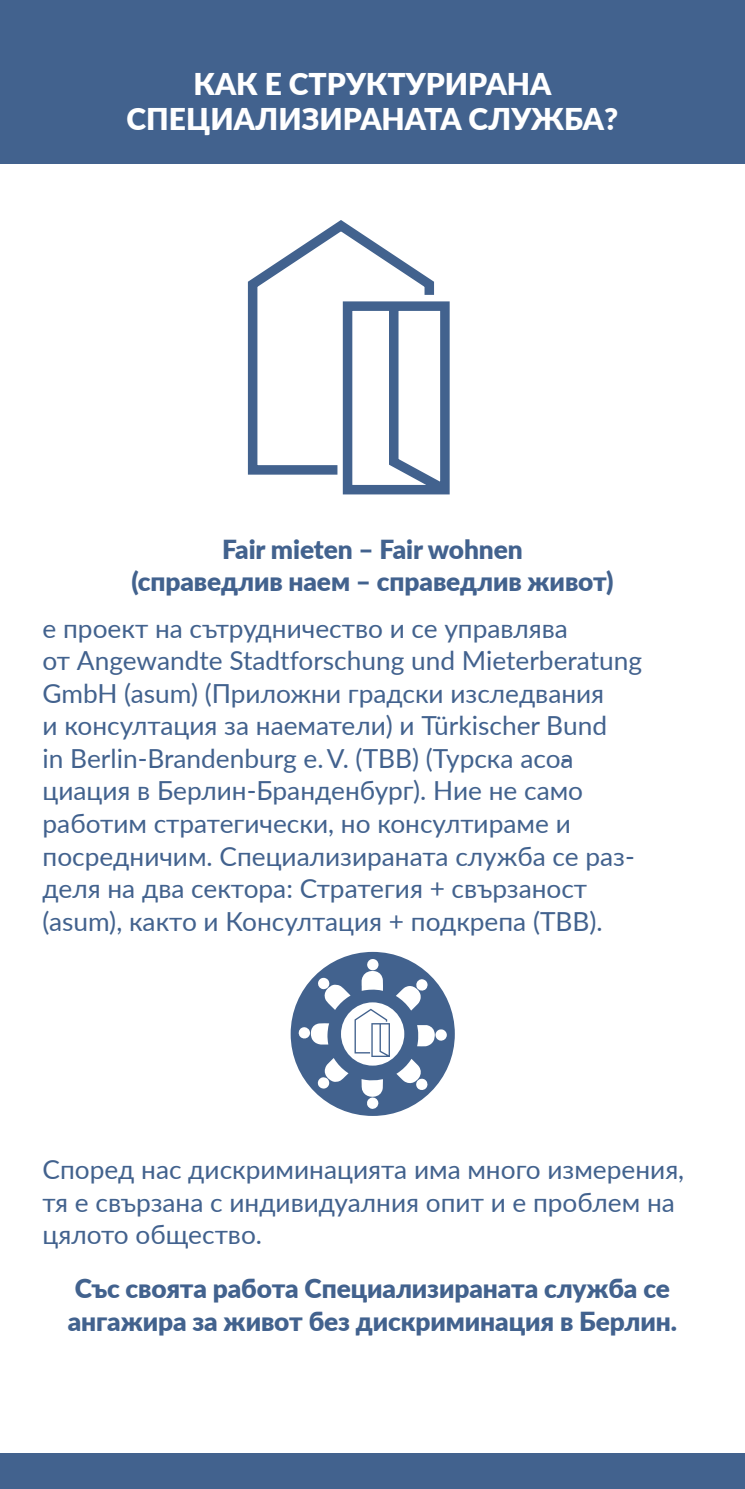
<style>
.page{position:relative;width:745px;height:1489px;background:#fff}
.page>*{position:absolute;margin:0;border:0;box-sizing:border-box;transform-origin:0 0}
.H1_Headline_indent_10_mm{font:900 30px/35px "Lato";color:#fff;text-align:center}
.P_Copy_indent{font:26.25px/32.5px "Lato";color:#42628e}
.P_Copy_indent-2{font:900 26.25px/32.5px "Lato";letter-spacing:-.005em;color:#42628e;text-align:center}
</style>
<div class="page">
<div style="left:0;top:0;width:744px;height:163px;background:#42628e"></div>
<div style="left:0;top:1453px;width:744px;height:35px;background:#42628e"></div>
<svg style="left:247px;top:220px;width:187px;height:255px"></svg>
<svg style="left:341px;top:300px;width:109px;height:195px"></svg>
<svg style="left:290px;top:951px;width:164px;height:164px"></svg>
<h1 class="H1_Headline_indent_10_mm" style="left:126px;top:65px;width:493px">КАК Е СТРУКТУРИРАНА<br>СПЕЦИАЛИЗИРАНАТА СЛУЖБА?</h1>
<p class="P_Copy_indent-2" style="left:131px;top:531px;width:483px">Fair mieten – Fair wohnen<br>(справедлив наем – справедлив живот)</p>
<p class="P_Copy_indent" style="left:43px;top:611px;width:600px">е проект на сътрудничество и се управлява<br>от Angewandte Stadtforschung und Mieterberatung GmbH (asum) (Приложни градски изследвания<br>и консултация за наематели) и Türkischer Bund<br>in Berlin-Brandenburg e. V. (TBB) (Турска асо циация в Берлин-Бранденбург). Ние не само работим стратеги чески, но консултираме и посредничим. Специализираната служба се раз&shy;деля на два сектора: Стратегия + свързаност (asum), както и Кон султация + подкрепа (TBB).</p>
<p class="P_Copy_indent" style="left:43px;top:1152px;width:642px">Според нас дискриминацията има много измерения, тя е свързана с индивидуалния опит и е проблем на цялото общество.</p>
<p class="P_Copy_indent-2" style="left:68px;top:1271px;width:610px;text-align:left">Със своята работа Специализираната служба се ангажира за живот без дискриминация в Берлин.</p>
</div>
